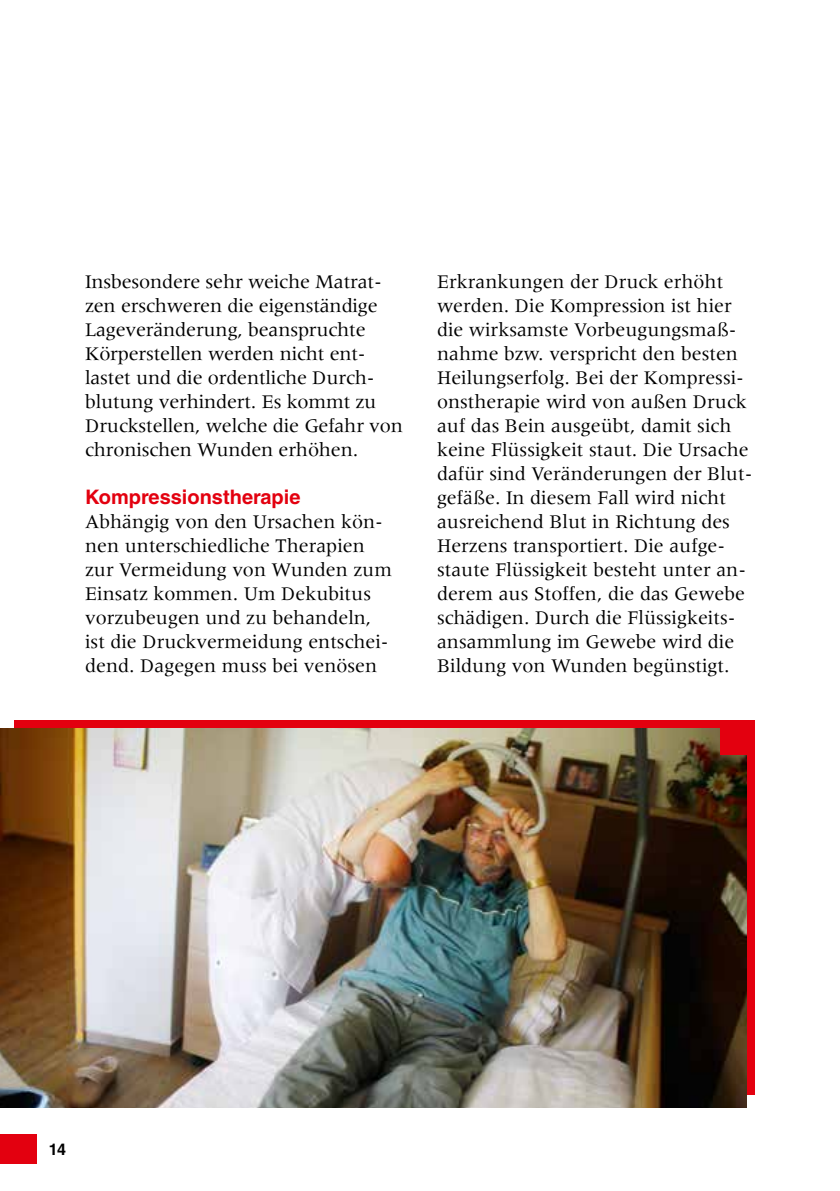
<style>
.page{position:relative;width:840px;height:1191px;background:#fff}
.page>*{position:absolute;margin:0;border:0;box-sizing:border-box;transform-origin:0 0}
.t1{font:20px/24px "Meridien LT Std";color:#000}
.t2{font:700 20px "Helvetica LT Std";color:#e3000f}
.t3{font:700 16px "Helvetica LT Std";color:#000}
</style>
<div class="page">
<div style="left:0;top:1134px;width:37px;height:30px;background:#e3000f"></div>
<div style="left:14px;top:720px;width:740px;height:374px;background:#e3000f"></div>
<img style="left:0;top:729px;width:746px;height:378px">
<div style="left:720px;top:720px;width:34px;height:34px;background:#e3000f"></div>
<p class="t1" style="left:85px;top:270px;width:319px">Insbesondere sehr weiche Matrat&shy;zen erschweren die eigenständige Lageveränderung, beanspruchte Körperstellen werden nicht ent&shy;lastet und die ordentliche Durch&shy;blutung verhindert. Es kommt zu Druckstellen, welche die Gefahr von chronischen Wunden erhöhen.</p>
<p class="t2" style="left:85px;top:485px;width:217px">Kompressionstherapie</p>
<p class="t1" style="left:85px;top:510px;width:308px">Abhängig von den Ursachen kön&shy;nen unterschiedliche Therapien zur Vermeidung von Wunden zum<br>Einsatz kommen. Um Dekubitus vorzubeugen und zu behandeln, ist die Druckvermeidung entschei&shy;dend. Dagegen muss bei venösen</p>
<p class="t1" style="left:437px;top:270px;width:317px">Erkrankungen der Druck erhöht werden. Die Kompression ist hier die wirksamste Vorbeugungsmaß&shy;nahme bzw. verspricht den besten Heilungserfolg. Bei der Kompressi&shy;onstherapie wird von außen Druck auf das Bein ausgeübt, damit sich keine Flüssigkeit staut. Die Ursache dafür sind Veränderungen der Blut&shy;gefäße. In diesem Fall wird nicht ausreichend Blut in Richtung des Herzens transportiert. Die aufge&shy;staute Flüssigkeit besteht unter an&shy;derem aus Stoffen, die das Gewebe schädigen. Durch die Flüssigkeits&shy;ansammlung im Gewebe wird die Bildung von Wunden begünstigt.</p>
<p class="t3" style="left:49px;top:1139px;width:19px">14</p>
</div>
